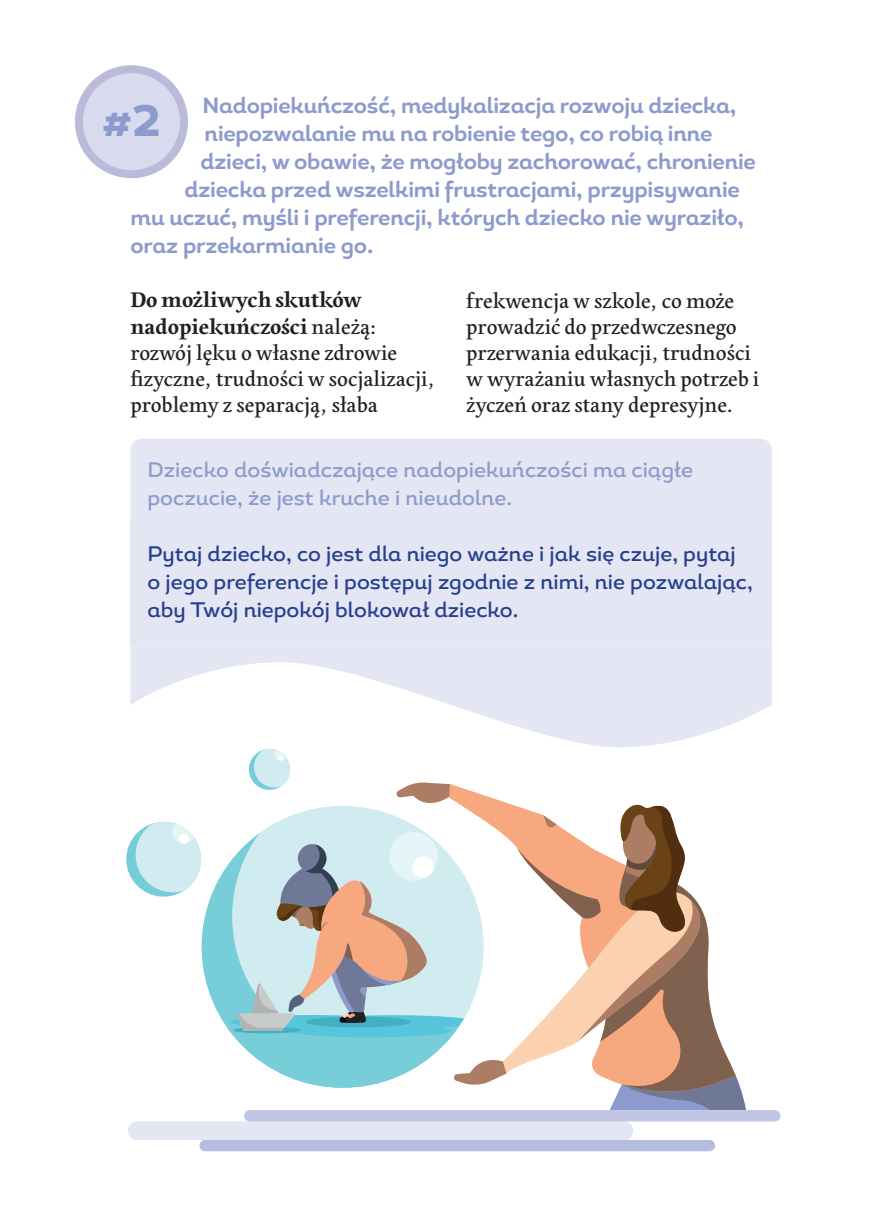
<style>
.page{position:relative;width:874px;height:1225px;background:#fff}
.page>*{position:absolute;margin:0;border:0;box-sizing:border-box;transform-origin:0 0}
.t1{font:800 44px "Magallanes";color:#8d9acd}
.t2{font:22px/26px "Edita";color:#231f20}
.t3{font:700 22px "Magallanes";letter-spacing:-.01em;color:#8d9acd}
.t4{font:500 21px/28px "Magallanes";color:#253f8e}
.t5{font:500 21px/28px "Magallanes";color:#8d9acd}
.s1{font-weight:700}
</style>
<div class="page">
<div style="left:79px;top:69px;width:105px;height:105px;background:#d8dbee;border-radius:50%"></div>
<div style="left:75px;top:65px;width:113px;height:113px;border:8px solid #bbbbd9;border-radius:50%"></div>
<div style="left:128px;top:1121px;width:505px;height:19px;background:#e4e6f3;border-radius:9px"></div>
<div style="left:199px;top:1140px;width:515px;height:11px;background:#b5bddf;border-radius:6px"></div>
<div style="left:244px;top:1110px;width:536px;height:11px;background:#c0c6e3;border-radius:6px"></div>
<div style="left:130px;top:439px;width:641px;height:84px;background:#e4e6f3"></div>
<div style="left:130px;top:523px;width:641px;height:122px;background:#e4e6f3"></div>
<svg style="left:130px;top:645px;width:641px;height:102px;fill:#e4e6f3"></svg>
<svg style="left:201px;top:858px;width:14px;height:149px"></svg>
<div style="left:126px;top:822px;width:75px;height:74px;background:#74cdd9;border-radius:50%"></div>
<svg style="left:135px;top:822px;width:66px;height:70px"></svg>
<svg style="left:172px;top:822px;width:23px;height:21px"></svg>
<div style="left:179px;top:834px;width:10px;height:9px;background:#fff;border-radius:50%"></div>
<svg style="left:215px;top:749px;width:531px;height:360px"></svg>
<h1 class="t1" style="left:101px;top:93px;width:60px">#2</h1>
<p class="t3" style="left:202px;top:91px;width:535px">Nadopiekuńczość, medykalizacja rozwoju dziecka,</p>
<p class="t3" style="left:204px;top:119px;width:509px">niepozwalanie mu na robienie tego, co robią inne</p>
<p class="t3" style="left:200px;top:147px;width:556px">dzieci, w obawie, że mogłoby zachorować, chronienie</p>
<p class="t3" style="left:184px;top:175px;width:556px">dziecka przed wszelkimi frustracjami, przypisywanie</p>
<p class="t3" style="left:130px;top:203px;width:614px">mu uczuć, myśli i preferencji, których dziecko nie wyraziło,</p>
<p class="t3" style="left:130px;top:231px;width:244px">oraz przekarmianie go.</p>
<p class="t2" style="left:130px;top:288px;width:306px"><span class="s1">Do możliwych skutków nadopiekuńczości</span> należą: rozwój lęku o własne zdrowie fizyczne, trudności w socjalizacji, problemy z separacją, słaba</p>
<p class="t2" style="left:466px;top:288px;width:294px">frekwencja w szkole, co może prowadzić do przedwczesnego przerwania edukacji, trudności w wyrażaniu własnych potrzeb i życzeń oraz stany depresyjne.</p>
<p class="t5" style="left:147px;top:456px;width:546px">Dziecko doświadczające nadopiekuńczości ma ciągłe poczucie, że jest kruche i nieudolne.</p>
<p class="t4" style="left:147px;top:540px;width:606px">Pytaj dziecko, co jest dla niego ważne i jak się czuje, pytaj o jego preferencje i postępuj zgodnie z nimi, nie pozwalając, aby Twój niepokój blokował dziecko.</p>
</div>
